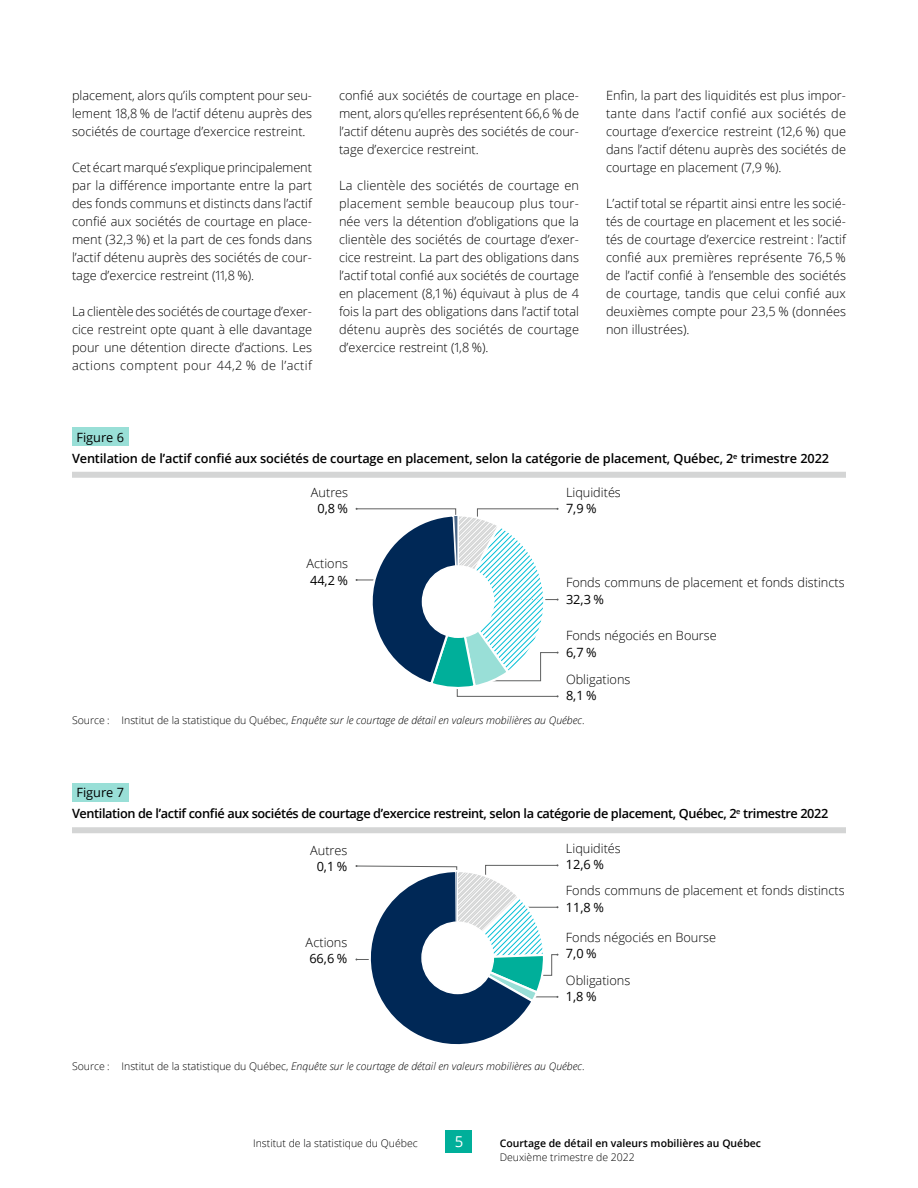
<style>
.page{position:relative;width:918px;height:1188px;background:#fff}
.page>*{position:absolute;margin:0;border:0;box-sizing:border-box;transform-origin:0 0}
.t1{font:15px "Open Sans";color:#fff}
.t2{font:300 12.75px/18px "Open Sans";color:#000;text-align:justify}
.t3{font:600 12.75px/21px "Open Sans";letter-spacing:-.03em;color:#000}
.t4{font:600 12.75px/21px "Open Sans";letter-spacing:-.01em;color:#000}
.t5{font:12.75px "Open Sans";letter-spacing:-.005em;color:#000}
.t6{font:italic 300 10.5px "Open Sans";color:#000}
.t7{font:300 10.5px "Open Sans";color:#000}
.t8{font:600 10.5px "Open Sans";color:#000}
.s1{font-weight:400}
.s2{font-style:normal}
</style>
<div class="page">
<div style="left:446px;top:1130px;width:26px;height:23px;background:#00af9a"></div>
<div style="left:72px;top:428px;width:57px;height:18px;background:#99dfd7"></div>
<div style="left:72px;top:472px;width:774px;height:6px;background:#d4d5d5"></div>
<svg style="left:356px;top:508px;width:203px;height:189px"></svg>
<div style="left:423px;top:566px;width:71px;height:71px;background:#fff;border-radius:50%"></div>
<div style="left:422px;top:565px;width:73px;height:73px;border:2px solid #fff;border-radius:50%"></div>
<div style="left:72px;top:783px;width:57px;height:19px;background:#99dfd7"></div>
<div style="left:72px;top:827px;width:774px;height:6px;background:#d4d5d5"></div>
<svg style="left:355px;top:864px;width:203px;height:181px"></svg>
<div style="left:422px;top:922px;width:71px;height:71px;background:#fff;border-radius:50%"></div>
<div style="left:421px;top:921px;width:73px;height:73px;border:2px solid #fff;border-radius:50%"></div>
<p class="t2" style="left:72px;top:86px;width:242px">placement, alors qu’ils comptent pour seu&shy;lement 18,8 % de l’actif détenu auprès des sociétés de courtage d’exercice restreint.</p>
<p class="t2" style="left:72px;top:158px;width:242px">Cet écart marqué s’explique principalement par la différence importante entre la part des fonds communs et distincts dans l’actif confié aux sociétés de courtage en place&shy;ment (32,3 %) et la part de ces fonds dans l’actif détenu auprès des sociétés de cour&shy;tage d’exercice restreint (11,8 %).</p>
<p class="t2" style="left:72px;top:302px;width:242px">La clientèle des sociétés de courtage d’exer&shy;cice restreint opte quant à elle davantage pour une détention directe d’actions. Les actions comptent pour 44,2 % de l’actif</p>
<p class="t2" style="left:339px;top:86px;width:242px">confié aux sociétés de courtage en place&shy;ment, alors qu’elles représentent 66,6 % de l’actif détenu auprès des sociétés de cour&shy;tage d’exercice restreint.</p>
<p class="t2" style="left:339px;top:176px;width:242px">La clientèle des sociétés de courtage en placement semble beaucoup plus tour&shy;née vers la détention d’obligations que la clientèle des sociétés de courtage d’exer&shy;cice restreint. La part des obligations dans l’actif total confié aux sociétés de courtage en placement (8,1 %) équivaut à plus de 4 fois la part des obligations dans l’actif total détenu auprès des sociétés de courtage d’exercice restreint (1,8 %).</p>
<p class="t2" style="left:606px;top:86px;width:242px">Enfin, la part des liquidités est plus impor&shy;tante dans l’actif confié aux sociétés de courtage d’exercice restreint (12,6 %) que dans l’actif détenu auprès des sociétés de courtage en placement (7,9 %).</p>
<p class="t2" style="left:606px;top:194px;width:242px">L’actif total se répartit ainsi entre les socié&shy;tés de courtage en placement et les socié&shy;tés de courtage d’exercice restreint : l’actif confié aux premières représente 76,5 % de l’actif confié à l’ensemble des sociétés de courtage, tandis que celui confié aux deuxièmes compte pour 23,5 % (données non illustrées).</p>
<p class="t4" style="left:72px;top:426px;width:759px;text-indent:4px"><span class="s1">Figure 6<br></span>Ventilation de l’actif confié aux sociétés de courtage en placement, selon la catégorie de placement, Québec, 2<sup>e</sup> trimestre 2022</p>
<p class="t2" style="left:311px;top:483px;width:39px">Autres</p>
<p class="t5" style="left:317px;top:500px;width:32px">0,8 %</p>
<p class="t2" style="left:306px;top:554px;width:43px">Actions</p>
<p class="t5" style="left:310px;top:571px;width:39px">44,2 %</p>
<p class="t2" style="left:566px;top:483px;width:56px">Liquidités</p>
<p class="t5" style="left:566px;top:500px;width:32px">7,9 %</p>
<p class="t2" style="left:566px;top:573px;width:280px">Fonds communs de placement et fonds distincts</p>
<p class="t5" style="left:566px;top:590px;width:39px">32,3 %</p>
<p class="t2" style="left:566px;top:626px;width:152px">Fonds négociés en Bourse</p>
<p class="t5" style="left:566px;top:643px;width:32px">6,7 %</p>
<p class="t2" style="left:566px;top:670px;width:66px">Obligations</p>
<p class="t5" style="left:566px;top:687px;width:32px">8,1 %</p>
<p class="t6" style="left:72px;top:713px;width:514px"><span class="s2">Source : Institut de la statistique du Québec,</span> Enquête sur le courtage de détail en valeurs mobilières au Québec<span class="s2">.</span></p>
<p class="t3" style="left:72px;top:782px;width:758px;text-indent:4px"><span class="s1">Figure 7<br></span>Ventilation de l’actif confié aux sociétés de courtage d’exercice restreint, selon la catégorie de placement, Québec, 2<sup>e</sup> trimestre 2022</p>
<p class="t2" style="left:310px;top:841px;width:39px">Autres</p>
<p class="t5" style="left:317px;top:858px;width:32px">0,1 %</p>
<p class="t2" style="left:306px;top:933px;width:43px">Actions</p>
<p class="t5" style="left:309px;top:950px;width:39px">66,6 %</p>
<p class="t2" style="left:566px;top:839px;width:56px">Liquidités</p>
<p class="t5" style="left:566px;top:856px;width:39px">12,6 %</p>
<p class="t2" style="left:566px;top:881px;width:280px">Fonds communs de placement et fonds distincts</p>
<p class="t5" style="left:566px;top:899px;width:39px">11,8 %</p>
<p class="t2" style="left:566px;top:928px;width:152px">Fonds négociés en Bourse</p>
<p class="t5" style="left:566px;top:945px;width:32px">7,0 %</p>
<p class="t2" style="left:566px;top:971px;width:66px">Obligations</p>
<p class="t5" style="left:566px;top:988px;width:32px">1,8 %</p>
<p class="t6" style="left:72px;top:1059px;width:514px"><span class="s2">Source : Institut de la statistique du Québec,</span> Enquête sur le courtage de détail en valeurs mobilières au Québec<span class="s2">.</span></p>
<p class="t7" style="left:253px;top:1136px;width:166px">Institut de la statistique du Québec</p>
<p class="t1" style="left:455px;top:1131px;width:10px">5</p>
<p class="t8" style="left:500px;top:1136px;width:263px">Courtage de détail en valeurs mobilières au Québec</p>
<p class="t7" style="left:500px;top:1150px;width:137px">Deuxième trimestre de 2022</p>
</div>
